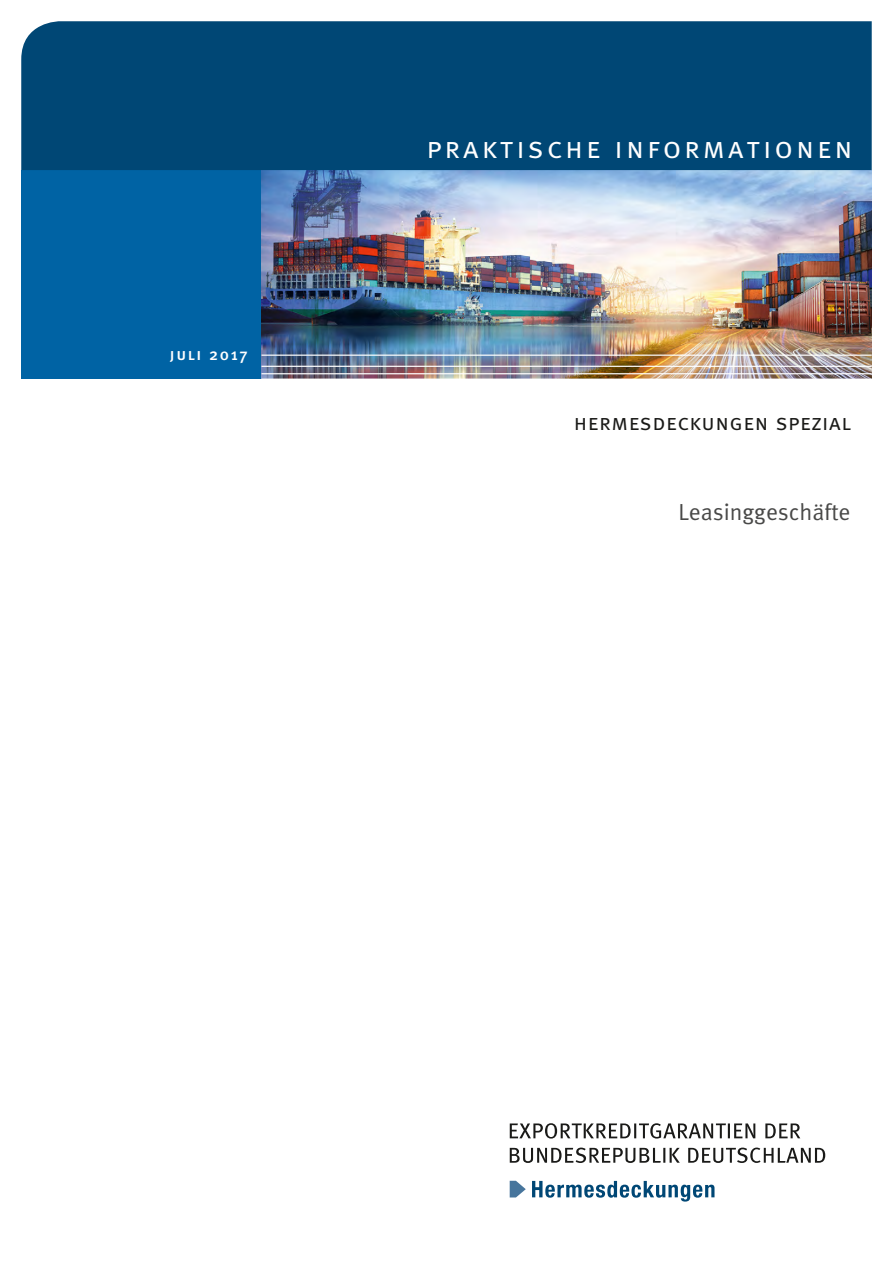
<style>
.page{position:relative;width:893px;height:1263px;background:#fff}
.page>*{position:absolute;margin:0;border:0;box-sizing:border-box;transform-origin:0 0}
._2017_AUSSEN_Kategor{font:30px "Meta Normal Caps";letter-spacing:.1em;color:#fff}
._2017_AUSSEN_Titel{font:23.25px "Meta Normal";color:#494948}
._2017_AUSSEN_Unterka{font:22.5px "Meta Normal Caps";letter-spacing:.025em;color:#1a1a18}
._2017_AUSSEN_Datum{font:16.5px "Meta Medium Caps";letter-spacing:.1em;color:#fff}
</style>
<div class="page">
<div style="left:21px;top:170px;width:240px;height:208px;background:#0063a4"></div>
<img style="left:261px;top:170px;width:611px;height:208px">
<div style="left:21px;top:21px;width:851px;height:149px;background:#004775"></div>
<hr style="left:261px;top:366px;width:611px;height:1px;background:#fff">
<hr style="left:261px;top:355px;width:611px;height:1px;background:#fff">
<hr style="left:261px;top:373px;width:611px;height:1px;background:#fff">
<svg style="left:510px;top:1147px;width:315px;height:16px"></svg>
<svg style="left:510px;top:1123px;width:290px;height:15px"></svg>
<svg style="left:510px;top:1181px;width:16px;height:16px"></svg>
<svg style="left:532px;top:1181px;width:182px;height:20px"></svg>
<p class="_2017_AUSSEN_Datum" style="left:170px;top:344px;width:79px">juli 2017</p>
<p class="_2017_AUSSEN_Kategor" style="left:426px;top:130px;width:428px">praktische informationen</p>
<p class="_2017_AUSSEN_Unterka" style="left:574px;top:409px;width:278px">hermesdeckungen spezial</p>
<p class="_2017_AUSSEN_Titel" style="left:678px;top:499px;width:174px">Leasinggeschäfte</p>
</div>
